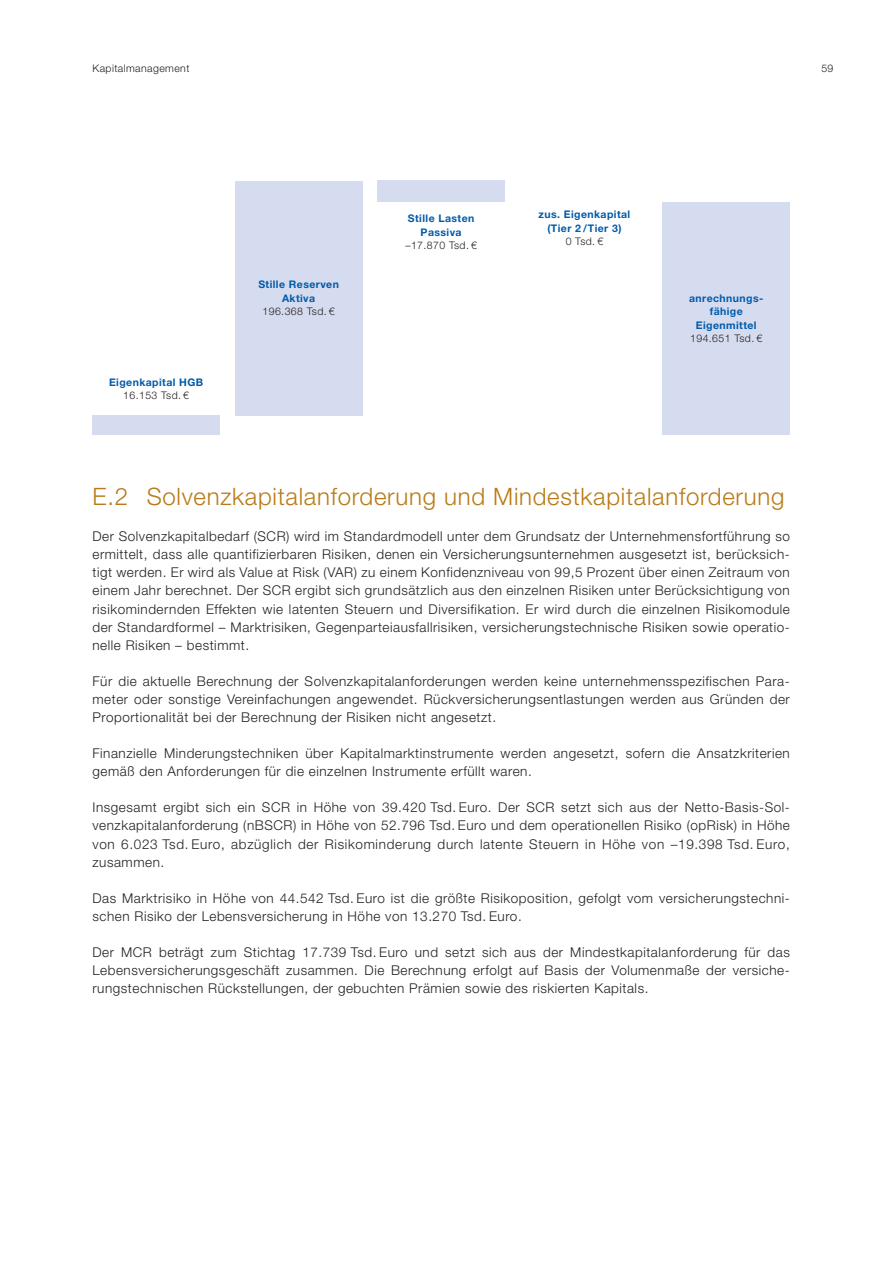
<style>
.page{position:relative;width:893px;height:1263px;background:#fff}
.page>*{position:absolute;margin:0;border:0;box-sizing:border-box;transform-origin:0 0}
.t1{font:300 24px "Helvetica Neue LT Pro";letter-spacing:.03em;color:#b97b17}
.t2{font:300 13.5px/18.1px "Helvetica Neue LT Pro";letter-spacing:.04em;color:#231f20;text-align:justify}
.t3{font:700 10.5px/13.5px "Helvetica Neue LT Pro";letter-spacing:.04em;color:#015aaa;text-align:center}
.t4{font:300 10.5px "Helvetica Neue LT Pro";letter-spacing:.04em;color:#231f20}
</style>
<div class="page">
<div style="left:92px;top:415px;width:128px;height:20px;background:#d6dcef"></div>
<div style="left:235px;top:181px;width:127px;height:235px;background:#d6dcef"></div>
<div style="left:378px;top:181px;width:127px;height:21px;background:#d6dcef"></div>
<div style="left:663px;top:202px;width:127px;height:233px;background:#d6dcef"></div>
<p class="t4" style="left:92px;top:62px;width:98px">Kapitalmanagement</p>
<p class="t4" style="left:821px;top:62px;width:14px">59</p>
<p class="t3" style="left:109px;top:375px;width:96px">Eigenkapital HGB</p>
<p class="t4" style="left:123px;top:389px;width:67px">16.153 Tsd. €</p>
<p class="t3" style="left:258px;top:278px;width:82px">Stille Reserven<br>Aktiva</p>
<p class="t4" style="left:263px;top:305px;width:74px">196.368 Tsd. €</p>
<p class="t3" style="left:408px;top:212px;width:68px">Stille Lasten<br>Passiva</p>
<p class="t4" style="left:405px;top:239px;width:73px">–17.870 Tsd. €</p>
<p class="t3" style="left:539px;top:208px;width:93px">zus. Eigenkapital (Tier 2 /Tier 3)</p>
<p class="t4" style="left:566px;top:235px;width:39px">0 Tsd. €</p>
<p class="t3" style="left:689px;top:291px;width:76px">anrechnungs&shy;fähige<br>Eigenmittel</p>
<p class="t4" style="left:690px;top:332px;width:74px">194.651 Tsd. €</p>
<h1 class="t1" style="left:92px;top:482px;width:693px">E.2 Solvenzkapitalanforderung und Mindestkapitalanforderung</h1>
<p class="t2" style="left:92px;top:527px;width:699px">Der Solvenzkapitalbedarf (SCR) wird im Standardmodell unter dem Grundsatz der Unternehmensfortführung so ermittelt, dass alle quantifizierbaren Risiken, denen ein Versicherungsunternehmen ausgesetzt ist, berücksich&shy;tigt werden. Er wird als Value at Risk (VAR) zu einem Konfidenzniveau von 99,5 Prozent über einen Zeitraum von einem Jahr berechnet. Der SCR ergibt sich grundsätzlich aus den einzelnen Risiken unter Berücksichtigung von risikomindernden Effekten wie latenten Steuern und Diversifikation. Er wird durch die einzelnen Risikomodule der Standardformel – Marktrisiken, Gegenparteiausfallrisiken, versicherungstechnische Risiken sowie operatio&shy;nelle Risiken – bestimmt.</p>
<p class="t2" style="left:92px;top:672px;width:699px">Für die aktuelle Berechnung der Solvenzkapitalanforderungen werden keine unternehmensspezifischen Para&shy;meter oder sonstige Vereinfachungen angewendet. Rückversicherungsentlastungen werden aus Gründen der Proportionalität bei der Berechnung der Risiken nicht angesetzt.</p>
<p class="t2" style="left:92px;top:744px;width:699px">Finanzielle Minderungstechniken über Kapitalmarktinstrumente werden angesetzt, sofern die Ansatzkriterien gemäß den Anforderungen für die einzelnen Instrumente erfüllt waren.</p>
<p class="t2" style="left:92px;top:798px;width:699px">Insgesamt ergibt sich ein SCR in Höhe von 39.420 Tsd. Euro. Der SCR setzt sich aus der Netto-Basis-Sol&shy;venzkapitalanforderung (nBSCR) in Höhe von 52.796 Tsd. Euro und dem operationellen Risiko (opRisk) in Höhe von 6.023 Tsd. Euro, abzüglich der Risikominderung durch latente Steuern in Höhe von –19.398 Tsd. Euro, zusammen.</p>
<p class="t2" style="left:92px;top:889px;width:699px">Das Marktrisiko in Höhe von 44.542 Tsd. Euro ist die größte Risikoposition, gefolgt vom versicherungstechni&shy;schen Risiko der Lebensversicherung in Höhe von 13.270 Tsd. Euro.</p>
<p class="t2" style="left:92px;top:943px;width:699px">Der MCR beträgt zum Stichtag 17.739 Tsd. Euro und setzt sich aus der Mindestkapitalanforderung für das Lebensversicherungsgeschäft zusammen. Die Berechnung erfolgt auf Basis der Volumenmaße der versiche&shy;rungstechnischen Rückstellungen, der gebuchten Prämien sowie des riskierten Kapitals.</p>
</div>
